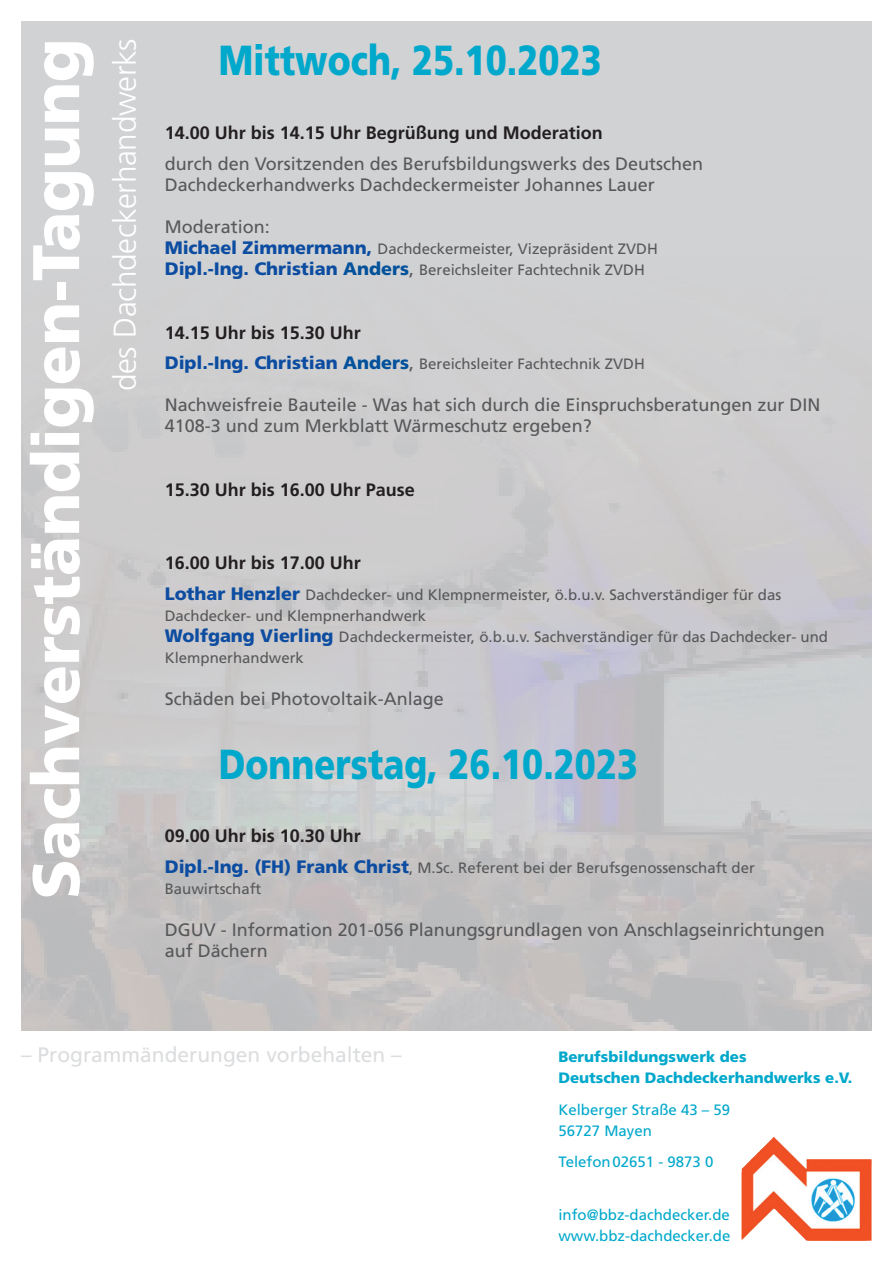
<style>
.page{position:relative;width:893px;height:1263px;background:#fff}
.page>*{position:absolute;margin:0;border:0;box-sizing:border-box;transform-origin:0 0}
.Headline_dick_weiß_h{font:900 65.85px "Frutiger LT Std";letter-spacing:-.01em;color:#fff}
.Headline_türkis{font:900 42px "Frutiger LT Std";color:#00a8cb;scale:.82 1}
.Headline_dünn_weiß_h{font:300 31.65px "Frutiger LT Std";letter-spacing:-.01em;color:#fff}
.t1{font:21px "Frutiger LT Std";color:#dcdddf}
.Zwischenheadline{font:18px/21px "Frutiger LT Std";color:#57585a}
.t2{font:700 18px "Frutiger LT Std";color:#231f20}
.Fliesstext{font:18px "Frutiger LT Std";color:#57585a}
.Dozent{font:15px/21px "Frutiger LT Std";color:#57585a}
.t3{font:15px/21px "Frutiger LT Std";color:#00a8cb}
.t4{font:900 15px/21px "Frutiger LT Std";color:#00a8cb}
.s1{font-weight:900;font-size:18px;color:#0d4da1}
.s2{font-weight:900;font-size:18px;color:#01519b}
.s3{font-size:18px}
</style>
<div class="page">
<div style="left:21px;top:21px;width:851px;height:1010px;background:linear-gradient(to bottom,#d4d5d7,#c3c1c2)"></div>
<img style="left:741px;top:1137px;width:131px;height:104px">
<p class="Headline_dick_weiß_h" style="left:16px;top:899px;width:862px;rotate:-90deg">Sachverständigen-Tagung</p>
<p class="Headline_dünn_weiß_h" style="left:107px;top:391px;width:355px;rotate:-90deg">des Dachdeckerhandwerks</p>
<p class="Headline_türkis" style="left:219px;top:35px;width:469px">Mittwoch, 25.10.2023</p>
<p class="t2" style="left:165px;top:122px;width:440px">14.00 Uhr bis 14.15 Uhr Begrüßung und Moderation</p>
<p class="Zwischenheadline" style="left:165px;top:153px;width:540px">durch den Vorsitzenden des Berufsbildungswerks des Deutschen<br>Dachdeckerhandwerks Dachdeckermeister Johannes Lauer</p>
<p class="Fliesstext" style="left:165px;top:216px;width:107px">Moderation:</p>
<p class="Dozent" style="left:165px;top:238px;width:495px"><span class="s1">Michael Zimmermann,</span> Dachdeckermeister, Vizepräsident ZVDH</p>
<p class="Dozent" style="left:165px;top:259px;width:482px"><span class="s1">Dipl.-Ing. Christian</span> <span class="s2">Anders</span><span class="s3">,</span> Bereichsleiter Fachtechnik ZVDH</p>
<p class="t2" style="left:165px;top:322px;width:198px">14.15 Uhr bis 15.30 Uhr</p>
<p class="Dozent" style="left:165px;top:353px;width:482px"><span class="s1">Dipl.-Ing. Christian</span> <span class="s2">Anders</span><span class="s3">,</span> Bereichsleiter Fachtechnik ZVDH</p>
<p class="Zwischenheadline" style="left:165px;top:394px;width:657px">Nachweisfreie Bauteile - Was hat sich durch die Einspruchsberatungen zur DIN<br>4108-3 und zum Merkblatt Wärmeschutz ergeben?</p>
<p class="t2" style="left:165px;top:479px;width:252px">15.30 Uhr bis 16.00 Uhr Pause</p>
<p class="t2" style="left:165px;top:552px;width:198px">16.00 Uhr bis 17.00 Uhr</p>
<p class="Dozent" style="left:165px;top:584px;width:618px"><span class="s1">Lothar Henzler</span> Dachdecker- und Klempnermeister, ö.b.u.v. Sachverständiger für das<br>Dachdecker- und Klempnerhandwerk</p>
<p class="Dozent" style="left:165px;top:626px;width:665px"><span class="s1">Wolfgang Vierling</span> Dachdeckermeister, ö.b.u.v. Sachverständiger für das Dachdecker- und<br>Klempnerhandwerk</p>
<p class="Zwischenheadline" style="left:165px;top:688px;width:281px">Schäden bei Photovoltaik-Anlage</p>
<p class="Headline_türkis" style="left:219px;top:738px;width:513px">Donnerstag, 26.10.2023</p>
<p class="t2" style="left:165px;top:825px;width:198px">09.00 Uhr bis 10.30 Uhr</p>
<p class="Dozent" style="left:165px;top:857px;width:592px"><span class="s1">Dipl.-Ing. (FH) Frank Christ</span>, M.Sc. Referent bei der Berufsgenossenschaft der<br>Bauwirtschaft</p>
<p class="Zwischenheadline" style="left:165px;top:919px;width:662px">DGUV - Information 201-056 Planungsgrundlagen von Anschlagseinrichtungen auf Dächern</p>
<p class="t1" style="left:21px;top:1042px;width:382px">– Programmänderungen vorbehalten –</p>
<p class="t4" style="left:558px;top:1046px;width:295px">Berufsbildungswerk des<br>Deutschen Dachdeckerhandwerks e.V.</p>
<p class="t3" style="left:558px;top:1099px;width:173px">Kelberger Straße 43 – 59<br>56727 Mayen</p>
<p class="t3" style="left:558px;top:1151px;width:156px">Telefon02651 - 9873 0</p>
<p class="t3" style="left:558px;top:1204px;width:173px">info@bbz-dachdecker.de www.bbz-dachdecker.de</p>
</div>
